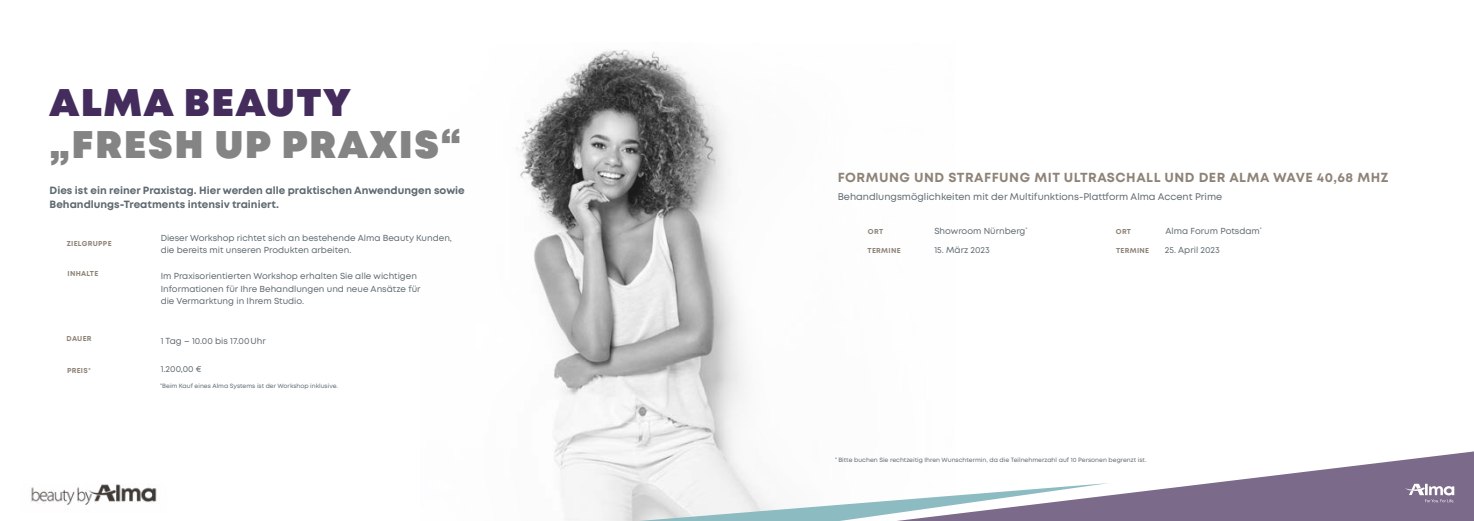
<style>
.page{position:relative;width:1474px;height:521px;background:#fff}
.page>*{position:absolute;margin:0;border:0;box-sizing:border-box;transform-origin:0 0}
.t1{font:900 38.5px/42px "Mont";letter-spacing:.05em;color:#858484}
.t2{font:700 13.12px "Mont";letter-spacing:.04em;color:#8e8377}
.t3{font:700 10.5px/14px "Mont";color:#5e6970}
.t4{font:9.62px "Mont";color:#5e6970}
.t5{font:8.75px/12.2px "Mont";color:#5e6970}
.t6{font:700 7.17px "Mont";letter-spacing:.04em;color:#8e8377}
.t7{font:6.12px "Mont";color:#5e6970}
.s1{color:#442c5d}
.s2{font-weight:400}
</style>
<div class="page">
<img style="left:516px;top:50px;width:235px;height:471px">
<svg style="left:638px;top:483px;width:258px;height:38px"></svg>
<svg style="left:896px;top:451px;width:577px;height:70px"></svg>
<img style="left:28px;top:484px;width:129px;height:21px">
<svg style="left:1404px;top:484px;width:50px;height:18px"></svg>
<p class="t1" style="left:49px;top:83px;width:413px"><span class="s1">ALMA BEAUTY </span>„FRESH UP PRAXIS“</p>
<p class="t3" style="left:50px;top:183px;width:417px">Dies ist ein reiner Praxistag. Hier werden alle praktischen Anwendungen sowie<br>Behandlungs-Treatments intensiv trainiert.</p>
<p class="t6" style="left:67px;top:239px;width:46px">ZIELGRUPPE</p>
<p class="t6" style="left:68px;top:268px;width:32px">INHALTE</p>
<p class="t6" style="left:67px;top:333px;width:27px">DAUER</p>
<p class="t6" style="left:67px;top:366px;width:26px">PREIS<span class="s2">*</span></p>
<p class="t5" style="left:161px;top:232px;width:293px">Dieser Workshop richtet sich an bestehende Alma Beauty Kunden, die bereits mit unseren Produkten arbeiten.</p>
<p class="t5" style="left:161px;top:270px;width:261px">Im Praxisorientierten Workshop erhalten Sie alle wichtigen<br>Informationen für Ihre Behandlungen und neue Ansätze für die Vermarktung in Ihrem Studio.</p>
<p class="t5" style="left:161px;top:335px;width:107px">1 Tag – 10.00 bis 17.00Uhr</p>
<p class="t5" style="left:161px;top:363px;width:42px">1.200,00 €</p>
<p class="t7" style="left:160px;top:382px;width:179px"><sup>*</sup>Beim Kauf eines Alma Systems ist der Workshop inklusive.</p>
<h2 class="t2" style="left:837px;top:169px;width:552px">FORMUNG UND STRAFFUNG MIT ULTRASCHALL UND DER ALMA WAVE 40,68 MHZ</h2>
<p class="t4" style="left:837px;top:190px;width:386px">Behandlungsmöglichkeiten mit der Multifunktions-Plattform Alma Accent Prime</p>
<p class="t6" style="left:868px;top:226px;width:17px">ORT</p>
<p class="t6" style="left:867px;top:246px;width:35px">TERMINE</p>
<p class="t5" style="left:934px;top:225px;width:95px">Showroom Nürnberg<sup>*</sup></p>
<p class="t5" style="left:934px;top:244px;width:57px">15. März 2023</p>
<p class="t6" style="left:1115px;top:227px;width:17px">ORT</p>
<p class="t6" style="left:1116px;top:246px;width:35px">TERMINE</p>
<p class="t5" style="left:1165px;top:225px;width:98px">Alma Forum Potsdam<sup>*</sup></p>
<p class="t5" style="left:1164px;top:244px;width:56px">25. April 2023</p>
<p class="t7" style="left:835px;top:456px;width:313px"><sup>*</sup> Bitte buchen Sie rechtzeitig Ihren Wunschtermin, da die Teilnehmerzahl auf 10 Personen begrenzt ist.</p>
</div>
